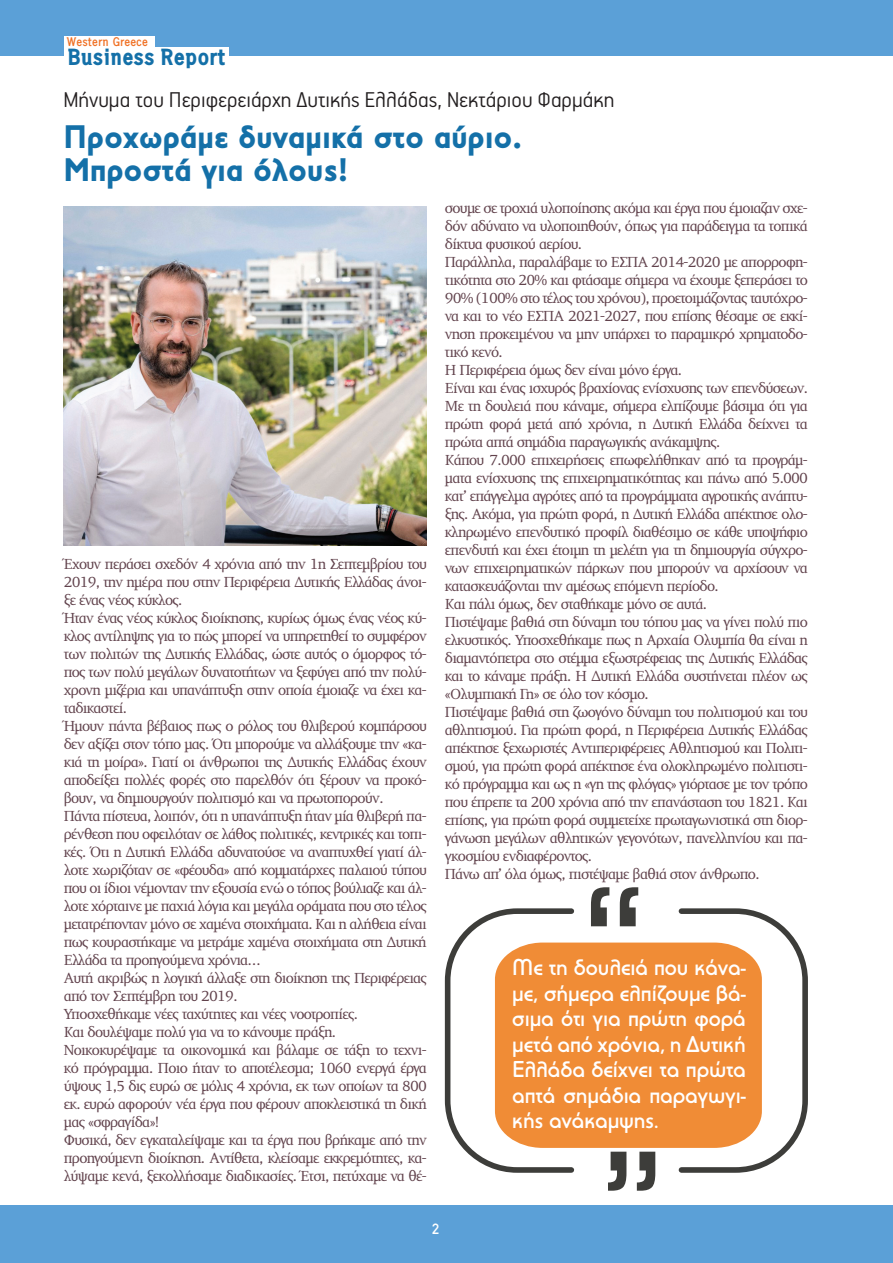
<style>
.page{position:relative;width:893px;height:1263px;background:#fff}
.page>*{position:absolute;margin:0;border:0;box-sizing:border-box;transform-origin:0 0}
.t1{font:184.65px "Eurostile";color:#3d3d3a}
.t2{font:900 33px/33px "PF Transport";color:#1470a8}
.t3{font:300 24px "PF Handbook Pro";color:#231f20}
.t4{font:500 22.5px/25.5px "PF Universal";letter-spacing:-.005em;color:#fff;text-align:justify}
.t5{font:900 22.2px "PF Panel";color:#1470a8}
.t6{font:15px/18px "PF Diplomat";letter-spacing:-.045em;color:#61424c}
.t7{font:500 15px "PF Din Text";color:#fff}
.t8{font:700 11.85px "PF Panel";letter-spacing:.01em;color:#f07125}
</style>
<div class="page">
<div style="left:0;top:1205px;width:889px;height:58px;background:#5ba0d7"></div>
<div style="left:845px;top:1205px;width:48px;height:58px;background:#5ba0d7"></div>
<img style="left:64px;top:206px;width:363px;height:339px">
<div style="left:0;top:0;width:893px;height:55px;background:#5ba0d7"></div>
<div style="left:64px;top:36px;width:90px;height:14px;background:#fff"></div>
<div style="left:64px;top:47px;width:165px;height:21px;background:#fff"></div>
<svg style="left:444px;top:908px;width:364px;height:265px"></svg>
<div style="left:495px;top:942px;width:267px;height:206px;background:#f08c36"></div>
<p class="t8" style="left:67px;top:34px;width:83px">Western Greece</p>
<h3 class="t5" style="left:67px;top:43px;width:159px">Business Report</h3>
<h3 class="t3" style="left:64px;top:85px;width:552px">Μήνυμα του Περιφερειάρχη Δυτικής Ελλάδας, Νεκτάριου Φαρμάκη</h3>
<h2 class="t2" style="left:64px;top:121px;width:460px">Προχωράμε δυναμικά στο αύριο.<br>Μπροστά για όλους!</h2>
<p class="t6" style="left:64px;top:555px;width:365px">Έχουν περάσει σχεδόν 4 χρόνια από την 1η Σεπτεμβρίου του 2019, την ημέρα που στην Περιφέρεια Δυτικής Ελλάδας άνοι&shy;ξε ένας νέος κύκλος.<br>Ήταν ένας νέος κύκλος διοίκησης, κυρίως όμως ένας νέος κύ&shy;κλος αντίληψης για το πώς μπορεί να υπηρετηθεί το συμφέρον των πολιτών της Δυτικής Ελλάδας, ώστε αυτός ο όμορφος τό&shy;πος των πολύ μεγάλων δυνατοτήτων να ξεφύγει από την πολύ&shy;χρονη μιζέρια και υπανάπτυξη στην οποία έμοιαζε να έχει κα&shy;ταδικαστεί.<br>Ήμουν πάντα βέβαιος πως ο ρόλος του θλιβερού κομπάρσου δεν αξίζει στον τόπο μας. Ότι μπορούμε να αλλάξουμε την «κα&shy;κιά τη μοίρα». Γιατί οι άνθρωποι της Δυτικής Ελλάδας έχουν αποδείξει πολλές φορές στο παρελθόν ότι ξέρουν να προκό&shy;βουν, να δημιουργούν πολιτισμό και να πρωτοπορούν.<br>Πάντα πίστευα, λοιπόν, ότι η υπανάπτυξη ήταν μία θλιβερή πα&shy;ρένθεση που οφειλόταν σε λάθος πολιτικές, κεντρικές και τοπι&shy;κές. Ότι η Δυτική Ελλάδα αδυνατούσε να αναπτυχθεί γιατί άλ&shy;λοτε χωριζόταν σε «φέουδα» από κομματάρχες παλαιού τύπου που οι ίδιοι νέμονταν την εξουσία ενώ ο τόπος βούλιαζε και άλ&shy;λοτε χόρταινε με παχιά λόγια και μεγάλα οράματα που στο τέλος μετατρέπονταν μόνο σε χαμένα στοιχήματα. Και η αλήθεια είναι πως κουραστήκαμε να μετράμε χαμένα στοιχήματα στη Δυτική Ελλάδα τα προηγούμενα χρόνια…<br>Αυτή ακριβώς η λογική άλλαξε στη διοίκηση της Περιφέρειας από τον Σεπτέμβρη του 2019.<br>Υποσχεθήκαμε νέες ταχύτητες και νέες νοοτροπίες.<br>Και δουλέψαμε πολύ για να το κάνουμε πράξη.<br>Νοικοκυρέψαμε τα οικονομικά και βάλαμε σε τάξη το τεχνι&shy;κό πρόγραμμα. Ποιο ήταν το αποτέλεσμα; 1060 ενεργά έργα ύψους 1,5 δις ευρώ σε μόλις 4 χρόνια, εκ των οποίων τα 800 εκ. ευρώ αφορούν νέα έργα που φέρουν αποκλειστικά τη δική μας «σφραγίδα»!<br>Φυσικά, δεν εγκαταλείψαμε και τα έργα που βρήκαμε από την προηγούμενη διοίκηση. Αντίθετα, κλείσαμε εκκρεμότητες, κα&shy;λύψαμε κενά, ξεκολλήσαμε διαδικασίες. Έτσι, πετύχαμε να θέ-</p>
<p class="t6" style="left:445px;top:199px;width:365px">σουμε σε τροχιά υλοποίησης ακόμα και έργα που έμοιαζαν σχε&shy;δόν αδύνατο να υλοποιηθούν, όπως για παράδειγμα τα τοπικά δίκτυα φυσικού αερίου.<br>Παράλληλα, παραλάβαμε το ΕΣΠΑ 2014-2020 με απορροφη&shy;τικότητα στο 20% και φτάσαμε σήμερα να έχουμε ξεπεράσει το 90% (100% στο τέλος του χρόνου), προετοιμάζοντας ταυτόχρο&shy;να και το νέο ΕΣΠΑ 2021-2027, που επίσης θέσαμε σε εκκί&shy;νηση προκειμένου να μην υπάρχει το παραμικρό χρηματοδο&shy;τικό κενό.<br>Η Περιφέρεια όμως δεν είναι μόνο έργα.<br>Είναι και ένας ισχυρός βραχίονας ενίσχυσης των επενδύσεων.<br>Με τη δουλειά που κάναμε, σήμερα ελπίζουμε βάσιμα ότι για πρώτη φορά μετά από χρόνια, η Δυτική Ελλάδα δείχνει τα πρώτα απτά σημάδια παραγωγικής ανάκαμψης.<br>Κάπου 7.000 επιχειρήσεις επωφελήθηκαν από τα προγράμ&shy;ματα ενίσχυσης της επιχειρηματικότητας και πάνω από 5.000 κατ’ επάγγελμα αγρότες από τα προγράμματα αγροτικής ανάπτυ&shy;ξης. Ακόμα, για πρώτη φορά, η Δυτική Ελλάδα απέκτησε ολο&shy;κληρωμένο επενδυτικό προφίλ διαθέσιμο σε κάθε υποψήφιο επενδυτή και έχει έτοιμη τη μελέτη για τη δημιουργία σύγχρο&shy;νων επιχειρηματικών πάρκων που μπορούν να αρχίσουν να κατασκευάζονται την αμέσως επόμενη περίοδο.<br>Και πάλι όμως, δεν σταθήκαμε μόνο σε αυτά.<br>Πιστέψαμε βαθιά στη δύναμη του τόπου μας να γίνει πολύ πιο ελκυστικός. Υποσχεθήκαμε πως η Αρχαία Ολυμπία θα είναι η διαμαντόπετρα στο στέμμα εξωστρέφειας της Δυτικής Ελλάδας και το κάναμε πράξη. Η Δυτική Ελλάδα συστήνεται πλέον ως «Ολυμπιακή Γη» σε όλο τον κόσμο.<br>Πιστέψαμε βαθιά στη ζωογόνο δύναμη του πολιτισμού και του αθλητισμού. Για πρώτη φορά, η Περιφέρεια Δυτικής Ελλάδας απέκτησε ξεχωριστές Αντιπεριφέρειες Αθλητισμού και Πολιτι&shy;σμού, για πρώτη φορά απέκτησε ένα ολοκληρωμένο πολιτιστι&shy;κό πρόγραμμα και ως η «γη της φλόγας» γιόρτασε με τον τρόπο που έπρεπε τα 200 χρόνια από την επανάσταση του 1821. Και επίσης, για πρώτη φορά συμμετείχε πρωταγωνιστικά στη διορ&shy;γάνωση μεγάλων αθλητικών γεγονότων, πανελληνίου και πα&shy;γκοσμίου ενδιαφέροντος.<br>Πάνω απ’ όλα όμως, πιστέψαμε βαθιά στον άνθρωπο.</p>
<h1 class="t1" style="left:581px;top:847px;width:68px">“</h1>
<h3 class="t4" style="left:512px;top:954px;width:235px">Με τη δουλειά που κάνα&shy;με, σήμερα ελπίζουμε βά&shy;σιμα ότι για πρώτη φορά μετά από χρόνια, η Δυτική Ελλάδα δείχνει τα πρώτα απτά σημάδια παραγωγι&shy;κής ανάκαμψης.</h3>
<h1 class="t1" style="left:665px;top:1231px;width:68px;rotate:-180deg">“</h1>
<p class="t7" style="left:432px;top:1220px;width:9px">2</p>
</div>
